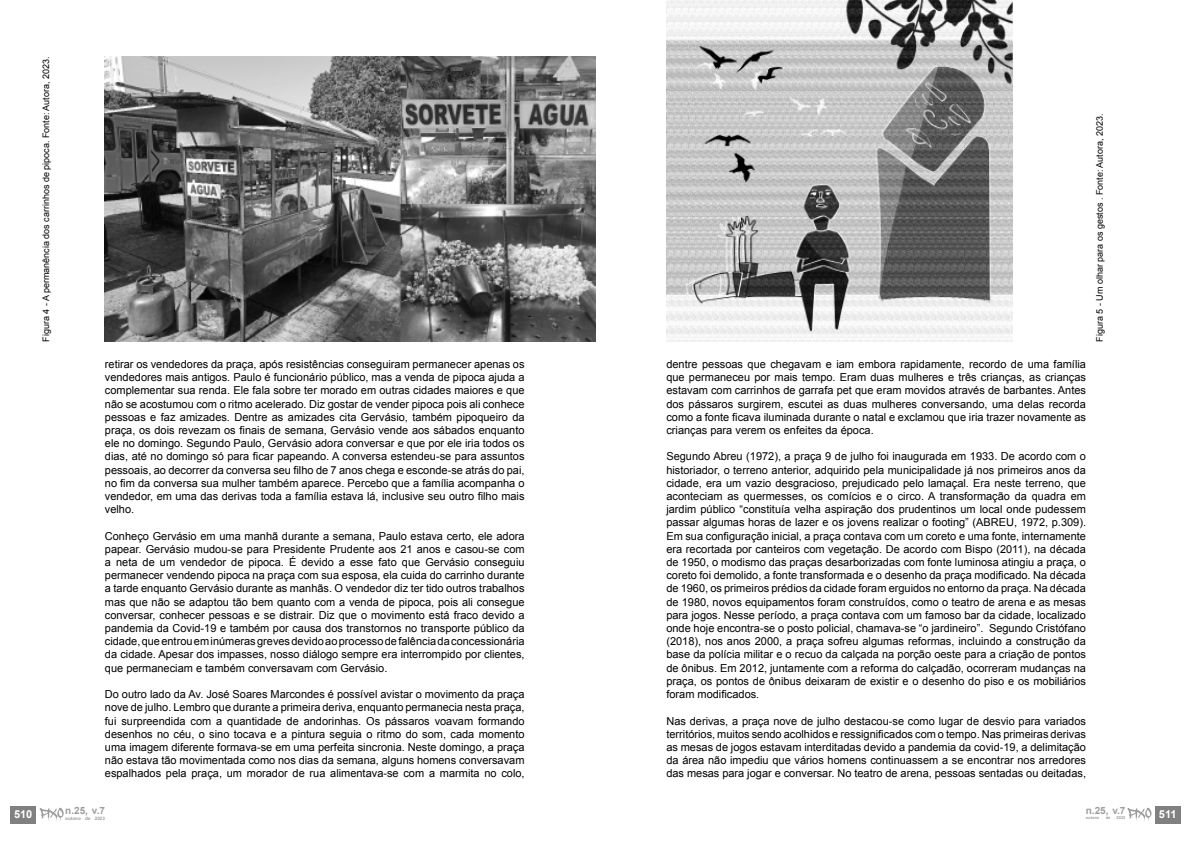
<style>
.page{position:relative;width:1191px;height:842px;background:#fff}
.page>*{position:absolute;margin:0;border:0;box-sizing:border-box;transform-origin:0 0}
.t1{font:11px/13.2px "Arial";color:#000;text-align:justify}
.t2{font:700 11px "Arial";color:#fff}
.t3{font:700 10px "Arial";color:#9d9d9c}
.t4{font:9px "Arial";color:#000}
.t5{font:700 4.6px "Arial";color:#9d9d9c}
.t6{font:700 4px "Arial";color:#9d9d9c}
</style>
<div class="page">
<img style="left:105px;top:57px;width:490px;height:285px">
<img style="left:666px;top:0;width:346px;height:342px">
<div style="left:11px;top:806px;width:25px;height:17px;background:#808080"></div>
<svg style="left:40px;top:808px;width:24px;height:13px"></svg>
<div style="left:1155px;top:806px;width:25px;height:17px;background:#808080"></div>
<svg style="left:1127px;top:808px;width:24px;height:13px"></svg>
<p class="t4" style="left:40px;top:342px;width:286px;rotate:-90deg">Figura 4 - A permanência dos carrinhos de pipoca. Fonte: Autora, 2023.</p>
<p class="t1" style="left:105px;top:358px;width:421px">retirar os vendedores da praça, após resistências conseguiram permanecer apenas os vendedores mais antigos. Paulo é funcionário público, mas a venda de pipoca ajuda a complementar sua renda. Ele fala sobre ter morado em outras cidades maiores e que não se acostumou com o ritmo acelerado. Diz gostar de vender pipoca pois ali conhece pessoas e faz amizades. Dentre as amizades cita Gervásio, também pipoqueiro da praça, os dois revezam os finais de semana, Gervásio vende aos sábados enquanto ele no domingo. Segundo Paulo, Gervásio adora conversar e que por ele iria todos os dias, até no domingo só para ficar papeando. A conversa estendeu-se para assuntos pessoais, ao decorrer da conversa seu filho de 7 anos chega e esconde-se atrás do pai, no fim da conversa sua mulher também aparece. Percebo que a família acompanha o vendedor, em uma das derivas toda a família estava lá, inclusive seu outro filho mais velho.</p>
<p class="t1" style="left:105px;top:529px;width:421px">Conheço Gervásio em uma manhã durante a semana, Paulo estava certo, ele adora papear. Gervásio mudou-se para Presidente Prudente aos 21 anos e casou-se com a neta de um vendedor de pipoca. É devido a esse fato que Gervásio conseguiu permanecer vendendo pipoca na praça com sua esposa, ela cuida do carrinho durante a tarde enquanto Gervásio durante as manhãs. O vendedor diz ter tido outros trabalhos mas que não se adaptou tão bem quanto com a venda de pipoca, pois ali consegue conversar, conhecer pessoas e se distrair. Diz que o movimento está fraco devido a pandemia da Covid-19 e também por causa dos transtornos no transporte público da cidade, que entrou em inúmeras greves devido ao processo de falência da concessionária da cidade. Apesar dos impasses, nosso diálogo sempre era interrompido por clientes, que permaneciam e também conversavam com Gervásio.</p>
<p class="t1" style="left:105px;top:688px;width:421px">Do outro lado da Av. José Soares Marcondes é possível avistar o movimento da praça nove de julho. Lembro que durante a primeira deriva, enquanto permanecia nesta praça, fui surpreendida com a quantidade de andorinhas. Os pássaros voavam formando desenhos no céu, o sino tocava e a pintura seguia o ritmo do som, cada momento uma imagem diferente formava-se em uma perfeita sincronia. Neste domingo, a praça não estava tão movimentada como nos dias da semana, alguns homens conversavam espalhados pela praça, um morador de rua alimentava-se com a marmita no colo,</p>
<p class="t2" style="left:14px;top:807px;width:20px">510</p>
<p class="t3" style="left:65px;top:804px;width:41px">n.25, v.7</p>
<p class="t5" style="left:65px;top:815px;width:41px">outono de 2023</p>
<p class="t1" style="left:666px;top:358px;width:421px">dentre pessoas que chegavam e iam embora rapidamente, recordo de uma família que permaneceu por mais tempo. Eram duas mulheres e três crianças, as crianças estavam com carrinhos de garrafa pet que eram movidos através de barbantes. Antes dos pássaros surgirem, escutei as duas mulheres conversando, uma delas recorda como a fonte ficava iluminada durante o natal e exclamou que iria trazer novamente as crianças para verem os enfeites da época.</p>
<p class="t1" style="left:666px;top:450px;width:421px">Segundo Abreu (1972), a praça 9 de julho foi inaugurada em 1933. De acordo com o historiador, o terreno anterior, adquirido pela municipalidade já nos primeiros anos da cidade, era um vazio desgracioso, prejudicado pelo lamaçal. Era neste terreno, que aconteciam as quermesses, os comícios e o circo. A transformação da quadra em jardim público “constituía velha aspiração dos prudentinos um local onde pudessem passar algumas horas de lazer e os jovens realizar o footing” (ABREU, 1972, p.309).<br>Em sua configuração inicial, a praça contava com um coreto e uma fonte, internamente era recortada por canteiros com vegetação. De acordo com Bispo (2011), na década de 1950, o modismo das praças desarborizadas com fonte luminosa atingiu a praça, o coreto foi demolido, a fonte transformada e o desenho da praça modificado. Na década de 1960, os primeiros prédios da cidade foram erguidos no entorno da praça. Na década de 1980, novos equipamentos foram construídos, como o teatro de arena e as mesas para jogos. Nesse período, a praça contava com um famoso bar da cidade, localizado onde hoje encontra-se o posto policial, chamava-se “o jardineiro”. Segundo Cristófano (2018), nos anos 2000, a praça sofreu algumas reformas, incluindo a construção da base da polícia militar e o recuo da calçada na porção oeste para a criação de pontos de ônibus. Em 2012, juntamente com a reforma do calçadão, ocorreram mudanças na praça, os pontos de ônibus deixaram de existir e o desenho do piso e os mobiliários foram modificados.</p>
<p class="t1" style="left:666px;top:714px;width:421px">Nas derivas, a praça nove de julho destacou-se como lugar de desvio para variados territórios, muitos sendo acolhidos e ressignificados com o tempo. Nas primeiras derivas as mesas de jogos estavam interditadas devido a pandemia da covid-19, a delimitação da área não impediu que vários homens continuassem a se encontrar nos arredores das mesas para jogar e conversar. No teatro de arena, pessoas sentadas ou deitadas,</p>
<p class="t4" style="left:1093px;top:342px;width:230px;rotate:-90deg">Figura 5 - Um olhar para os gestos . Fonte: Autora, 2023.</p>
<p class="t3" style="left:1085px;top:804px;width:41px">n.25, v.7</p>
<p class="t6" style="left:1085px;top:815px;width:15px">outono</p>
<p class="t6" style="left:1105px;top:815px;width:6px">de</p>
<p class="t6" style="left:1116px;top:815px;width:10px">2023</p>
<p class="t2" style="left:1159px;top:807px;width:19px">511</p>
</div>
